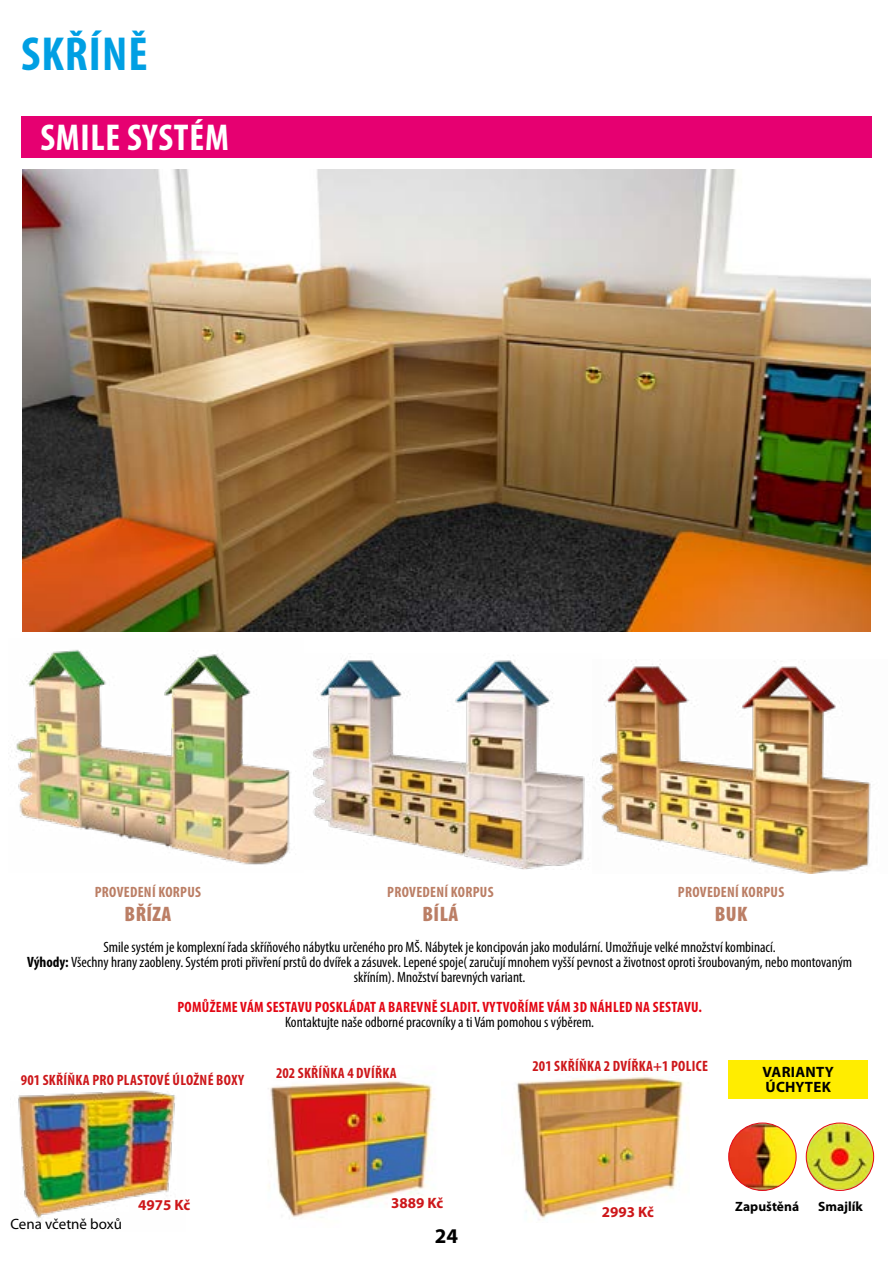
<style>
.page{position:relative;width:893px;height:1263px;background:#fff}
.page>*{position:absolute;margin:0;border:0;box-sizing:border-box;transform-origin:0 0}
.t1{font:700 condensed 48px "Myriad Pro";letter-spacing:.02em;color:#009fe3}
.t2{font:700 condensed 37.5px "Myriad Pro";letter-spacing:.02em;color:#fff}
.t3{font:900 condensed 21px "Myriad Pro";letter-spacing:.02em;color:#bb7e65}
.t4{font:700 21px "Myriad Pro";color:#000}
.t5{font:condensed 15px/15px "Myriad Pro";color:#000;text-align:center}
.t6{font:700 condensed 15px "Myriad Pro";letter-spacing:.02em;color:#cd171a}
.t7{font:700 condensed 15px "Myriad Pro";letter-spacing:.02em;color:#e30613}
.t8{font:700 condensed 15px "Myriad Pro";letter-spacing:.02em;color:#bb7e65}
.t9{font:700 15px "Myriad Pro";color:#cd171a}
.t10{font:700 15px/15px "Myriad Pro";letter-spacing:.02em;color:#000}
.t11{font:15px "Myriad Pro";color:#000}
.t12{font:700 13.5px "Myriad Pro";color:#000}
.s1{font-weight:700}
</style>
<div class="page">
<img style="left:18px;top:1090px;width:158px;height:133px">
<img style="left:268px;top:1080px;width:166px;height:138px">
<img style="left:516px;top:1076px;width:169px;height:144px">
<div style="left:21px;top:116px;width:851px;height:41px;background:#e60071"></div>
<div style="left:728px;top:1060px;width:140px;height:38px;background:#ffed00"></div>
<img style="left:729px;top:1123px;width:67px;height:67px;border-radius:34px">
<div style="left:728px;top:1123px;width:68px;height:68px;border:1px solid #e30613;border-radius:50%"></div>
<img style="left:806px;top:1123px;width:68px;height:66px">
<div style="left:806px;top:1123px;width:68px;height:68px;border:1px solid #e30613;border-radius:50%"></div>
<img style="left:313px;top:655px;width:272px;height:214px">
<img style="left:593px;top:661px;width:278px;height:213px">
<img style="left:22px;top:169px;width:848px;height:462px">
<img style="left:10px;top:649px;width:281px;height:216px">
<h1 class="t1" style="left:21px;top:28px;width:128px">SKŘÍNĚ</h1>
<h2 class="t2" style="left:40px;top:117px;width:190px">SMILE SYSTÉM</h2>
<p class="t8" style="left:95px;top:884px;width:108px">PROVEDENÍ KORPUS</p>
<h3 class="t3" style="left:124px;top:902px;width:48px">BŘÍZA</h3>
<p class="t8" style="left:387px;top:884px;width:108px">PROVEDENÍ KORPUS</p>
<h3 class="t3" style="left:422px;top:902px;width:37px">BÍLÁ</h3>
<p class="t8" style="left:678px;top:884px;width:108px">PROVEDENÍ KORPUS</p>
<h3 class="t3" style="left:715px;top:902px;width:34px">BUK</h3>
<p class="t5" style="left:27px;top:940px;width:826px">Smile systém je komplexní řada skříňového nábytku určeného pro MŠ. Nábytek je koncipován jako modulární. Umožňuje velké množství kombinací.<br><span class="s1">Výhody:</span> Všechny hrany zaobleny. Systém proti přivření prstů do dvířek a zásuvek. Lepené spoje( zaručují mnohem vyšší pevnost a životnost oproti šroubovaným, nebo montovaným skříním). Množství barevných variant.</p>
<p class="t7" style="left:177px;top:999px;width:526px">POMŮŽEME VÁM SESTAVU POSKLÁDAT A BAREVNĚ SLADIT. VYTVOŘÍME VÁM 3D NÁHLED NA SESTAVU.</p>
<p class="t5" style="left:285px;top:1015px;width:311px">Kontaktujte naše odborné pracovníky a ti Vám pomohou s výběrem.</p>
<p class="t6" style="left:21px;top:1072px;width:225px">901 SKŘÍŇKA PRO PLASTOVÉ ÚLOŽNÉ BOXY</p>
<p class="t6" style="left:276px;top:1065px;width:122px">202 SKŘÍŇKA 4 DVÍŘKA</p>
<p class="t11" style="left:10px;top:1216px;width:113px">Cena včetně boxů</p>
<p class="t9" style="left:138px;top:1197px;width:54px">4975 Kč</p>
<p class="t9" style="left:391px;top:1194px;width:54px">3889 Kč</p>
<h3 class="t4" style="left:435px;top:1224px;width:25px">24</h3>
<p class="t6" style="left:533px;top:1057px;width:177px">201 SKŘÍŇKA 2 DVÍŘKA+1 POLICE</p>
<p class="t10" style="left:762px;top:1064px;width:73px">VARIANTY<br>ÚCHYTEK</p>
<p class="t9" style="left:602px;top:1203px;width:54px">2993 Kč</p>
<p class="t12" style="left:735px;top:1199px;width:65px">Zapuštěná</p>
<p class="t12" style="left:818px;top:1199px;width:46px">Smajlík</p>
</div>
